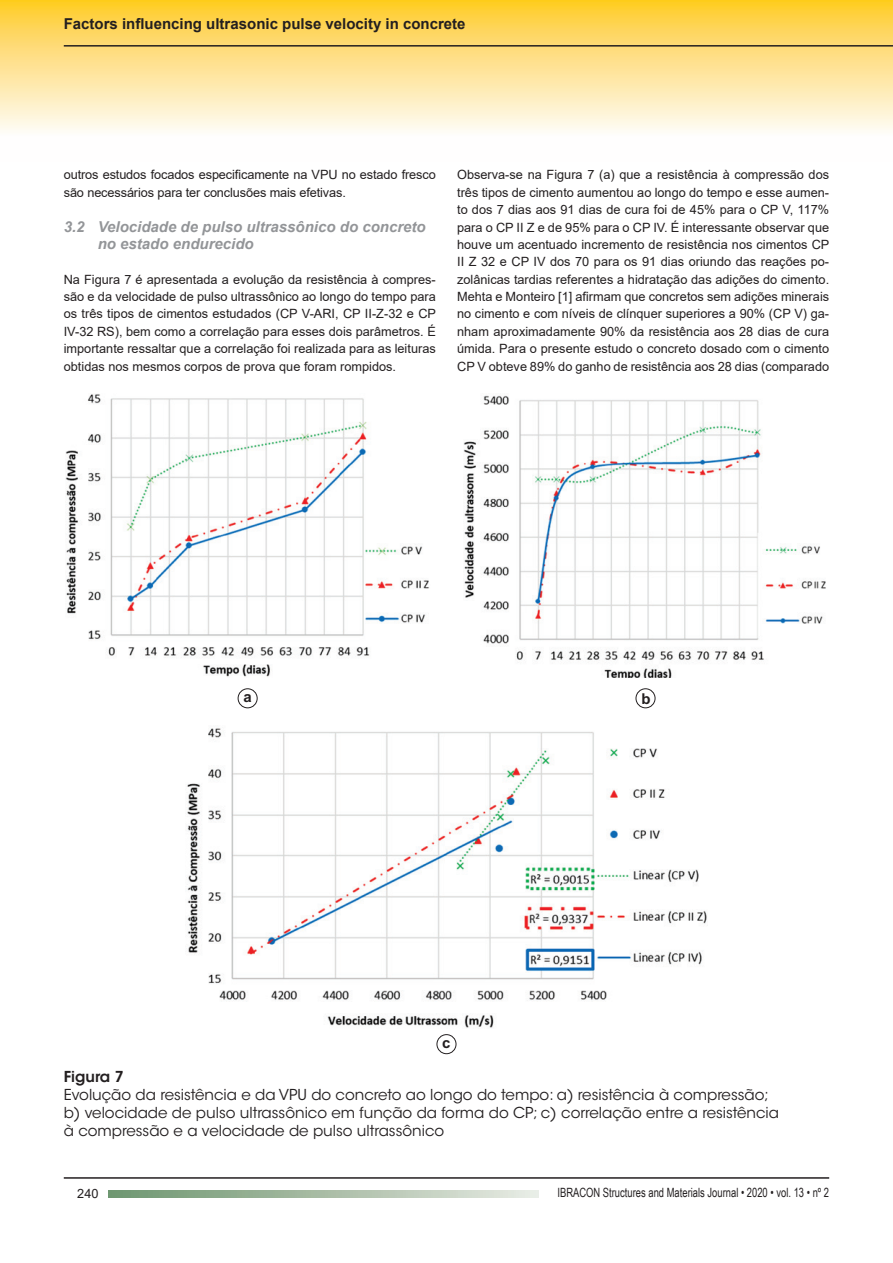
<style>
.page{position:relative;width:893px;height:1263px;background:#fff}
.page>*{position:absolute;margin:0;border:0;box-sizing:border-box;transform-origin:0 0}
.t1{font:15px/18px "ITC Avant Garde Std";color:#231f20}
.t2{font:italic 700 15px/17.4px "Arial";color:#939598}
.t3{font:700 15px "Arial";color:#231f20}
.t4{font:600 15px "ITC Avant Garde Std";color:#231f20}
.t5{font:12.75px/17.4px "Arial";color:#231f20;text-align:justify}
.t6{font:12.75px "Arial Narrow";color:#231f20;scale:.9 1}
</style>
<div class="page">
<svg style="left:0;top:0;width:893px;height:131px;background:#fee28f"></svg>
<hr style="left:64px;top:1177px;width:765px;height:2px;background:#231f20">
<hr style="left:64px;top:45px;width:829px;height:2px;background:#231f20">
<svg style="left:108px;top:1190px;width:431px;height:8px;background:#a9bea7"></svg>
<div style="left:436px;top:1034px;width:20px;height:20px;border:1px solid #231f20;border-radius:50%"></div>
<div style="left:238px;top:688px;width:20px;height:20px;border:1px solid #231f20;border-radius:50%"></div>
<div style="left:636px;top:688px;width:19px;height:20px;border:1px solid #231f20;border-radius:50%"></div>
<img style="left:463px;top:395px;width:363px;height:283px">
<img style="left:65px;top:394px;width:364px;height:283px">
<img style="left:187px;top:728px;width:520px;height:300px">
<p class="t3" style="left:64px;top:13px;width:403px">Factors influencing ultrasonic pulse velocity in concrete</p>
<p class="t5" style="left:64px;top:166px;width:374px">outros estudos focados especificamente na VPU no estado fresco são necessários para ter conclusões mais efetivas.</p>
<p class="t2" style="left:98px;top:218px;width:329px;text-indent:-34px">3.2 Velocidade de pulso ultrassônico do concreto no estado endurecido</p>
<p class="t5" style="left:64px;top:270px;width:374px">Na Figura 7 é apresentada a evolução da resistência à compres&shy;são e da velocidade de pulso ultrassônico ao longo do tempo para os três tipos de cimentos estudados (CP V-ARI, CP II-Z-32 e CP IV-32 RS), bem como a correlação para esses dois parâmetros. É importante ressaltar que a correlação foi realizada para as leituras obtidas nos mesmos corpos de prova que foram rompidos.</p>
<p class="t5" style="left:457px;top:166px;width:374px">Observa-se na Figura 7 (a) que a resistência à compressão dos três tipos de cimento aumentou ao longo do tempo e esse aumen&shy;to dos 7 dias aos 91 dias de cura foi de 45% para o CP V, 117% para o CP II Z e de 95% para o CP IV. É interessante observar que houve um acentuado incremento de resistência nos cimentos CP II Z 32 e CP IV dos 70 para os 91 dias oriundo das reações po&shy;zolânicas tardias referentes a hidratação das adições do cimento.<br>Mehta e Monteiro [1] afirmam que concretos sem adições minerais no cimento e com níveis de clínquer superiores a 90% (CP V) ga&shy;nham aproximadamente 90% da resistência aos 28 dias de cura úmida. Para o presente estudo o concreto dosado com o cimento CP V obteve 89% do ganho de resistência aos 28 dias (comparado</p>
<p class="t3" style="left:243px;top:686px;width:10px">a</p>
<p class="t3" style="left:642px;top:688px;width:11px">b</p>
<p class="t3" style="left:442px;top:1032px;width:10px">c</p>
<p class="t4" style="left:64px;top:1067px;width:62px">Figura 7</p>
<p class="t1" style="left:64px;top:1086px;width:717px">Evolução da resistência e da VPU do concreto ao longo do tempo: a) resistência à compressão; b) velocidade de pulso ultrassônico em função da forma do CP; c) correlação entre a resistência à compressão e a velocidade de pulso ultrassônico</p>
<p class="t5" style="left:77px;top:1185px;width:23px">240</p>
<p class="t6" style="left:557px;top:1183px;width:303px">IBRACON Structures and Materials Journal • 2020 • vol. 13 • nº 2</p>
</div>
